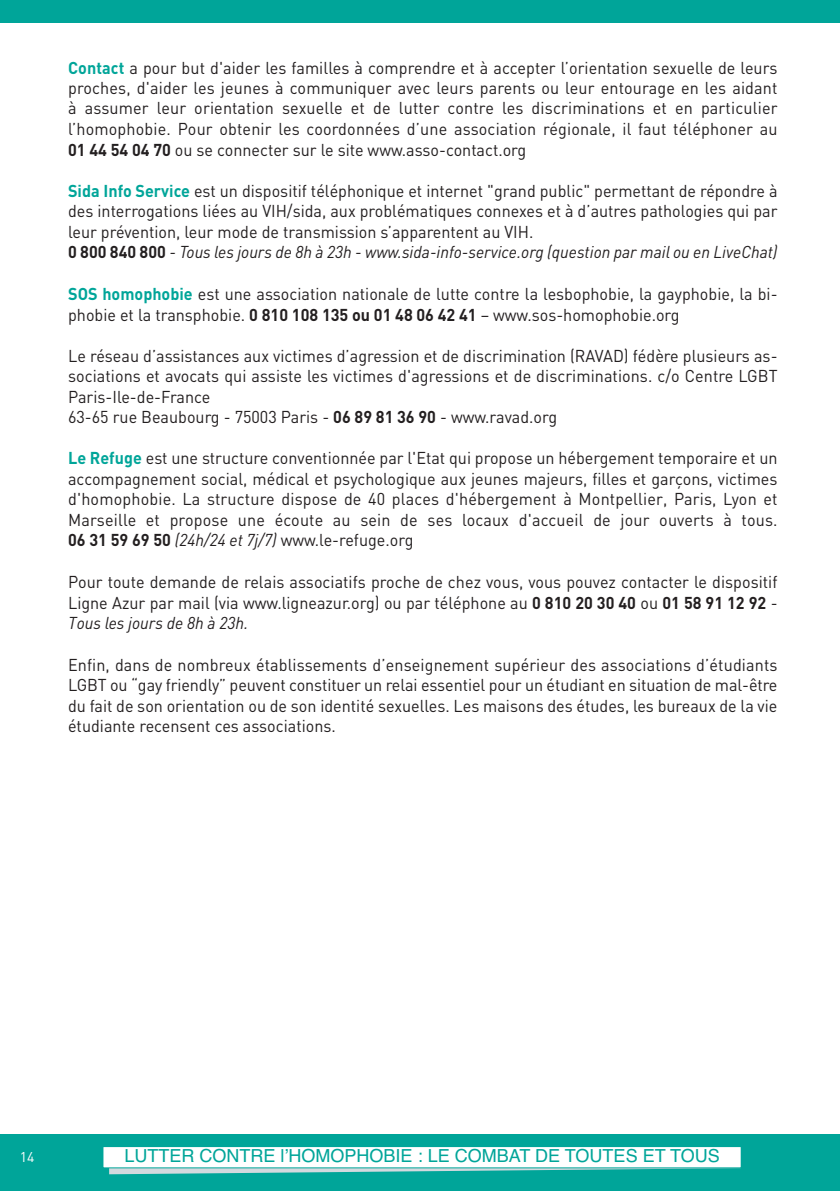
<style>
.page{position:relative;width:840px;height:1191px;background:#fff}
.page>*{position:absolute;margin:0;border:0;box-sizing:border-box;transform-origin:0 0}
.t1{font:18px "Helvetica";color:#00a599}
.t2{font:17px/20.4px "DIN";color:#231f20;text-align:justify;scale:.95 1}
.t3{font:italic 17px "DIN Pro";color:#231f20;scale:.95 1}
.t4{font:14px "DIN";color:#fff}
.s1{font-weight:700;color:#00a599}
.s2{font-weight:700}
.s3{font-family:"DIN";font-weight:700;font-style:normal}
.s4{font-family:"DIN Pro";font-style:italic}
</style>
<div class="page">
<div style="left:0;top:1134px;width:839px;height:57px;background:#00a599"></div>
<svg style="left:109px;top:1168px;width:631px;height:6px"></svg>
<div style="left:103px;top:1146px;width:637px;height:21px;background:#fff"></div>
<div style="left:103px;top:1146px;width:638px;height:22px;border:1px solid #00a599"></div>
<div style="left:0;top:0;width:839px;height:23px;background:#00a599"></div>
<p class="t2" style="left:68px;top:57px;width:747px"><span class="s1">Contact</span> a pour but d'aider les familles à comprendre et à accepter l’orientation sexuelle de leurs proches, d'aider les jeunes à communiquer avec leurs parents ou leur entourage en les aidant à assumer leur orientation sexuelle et de lutter contre les discriminations et en particulier l’homophobie. Pour obtenir les coordonnées d’une association régionale, il faut téléphoner au <span class="s2">01 44 54 04 70</span> ou se connecter sur le site www.asso-contact.org</p>
<p class="t2" style="left:68px;top:180px;width:747px"><span class="s1">Sida Info Service</span> est un dispositif téléphonique et internet "grand public" permettant de répondre à des interrogations liées au VIH/sida, aux problématiques connexes et à d’autres pathologies qui par leur prévention, leur mode de transmission s’apparentent au VIH.</p>
<p class="t3" style="left:68px;top:246px;width:747px"><span class="s3">0 800 840 800</span> - Tous les jours de 8h à 23h - www.sida-info-service.org (question par mail ou en LiveChat)</p>
<p class="t2" style="left:68px;top:283px;width:747px"><span class="s1">SOS homophobie</span> est une association nationale de lutte contre la lesbophobie, la gayphobie, la bi&shy;phobie et la transphobie. <span class="s2">0 810 108 135 ou 01 48 06 42 41</span> – www.sos-homophobie.org</p>
<p class="t2" style="left:68px;top:345px;width:747px;text-align:left">Le réseau d’assistances aux victimes d’agression et de discrimination (RAVAD) fédère plusieurs as&shy;sociations et avocats qui assiste les victimes d'agressions et de discriminations. c/o Centre LGBT Paris-Ile-de-France<br>63-65 rue Beaubourg - 75003 Paris - <span class="s2">06 89 81 36 90</span> - www.ravad.org</p>
<p class="t2" style="left:68px;top:448px;width:747px"><span class="s1">Le Refuge</span> est une structure conventionnée par l'Etat qui propose un hébergement temporaire et un accompagnement social, médical et psychologique aux jeunes majeurs, filles et garçons, victimes d'homophobie. La structure dispose de 40 places d'hébergement à Montpellier, Paris, Lyon et Marseille et propose une écoute au sein de ses locaux d'accueil de jour ouverts à tous.<br><span class="s2">06 31 59 69 50</span> <span class="s4">(24h/24 et 7j/7)</span> www.le-refuge.org</p>
<p class="t2" style="left:68px;top:571px;width:747px">Pour toute demande de relais associatifs proche de chez vous, vous pouvez contacter le dispositif<br>Ligne Azur par mail (via www.ligneazur.org) ou par téléphone au <span class="s2">0 810 20 30 40</span> ou <span class="s2">01 58 91 12 92</span> -</p>
<p class="t3" style="left:68px;top:617px;width:191px">Tous les jours de 8h à 23h.</p>
<p class="t2" style="left:68px;top:654px;width:747px">Enfin, dans de nombreux établissements d’enseignement supérieur des associations d’étudiants LGBT ou “gay friendly” peuvent constituer un relai essentiel pour un étudiant en situation de mal-être du fait de son orientation ou de son identité sexuelles. Les maisons des études, les bureaux de la vie étudiante recensent ces associations.</p>
<p class="t4" style="left:20px;top:1147px;width:16px">14</p>
<p class="t1" style="left:124px;top:1145px;width:596px">LUTTER CONTRE lʼHOMOPHOBIE : LE COMBAT DE TOUTES ET TOUS</p>
</div>
